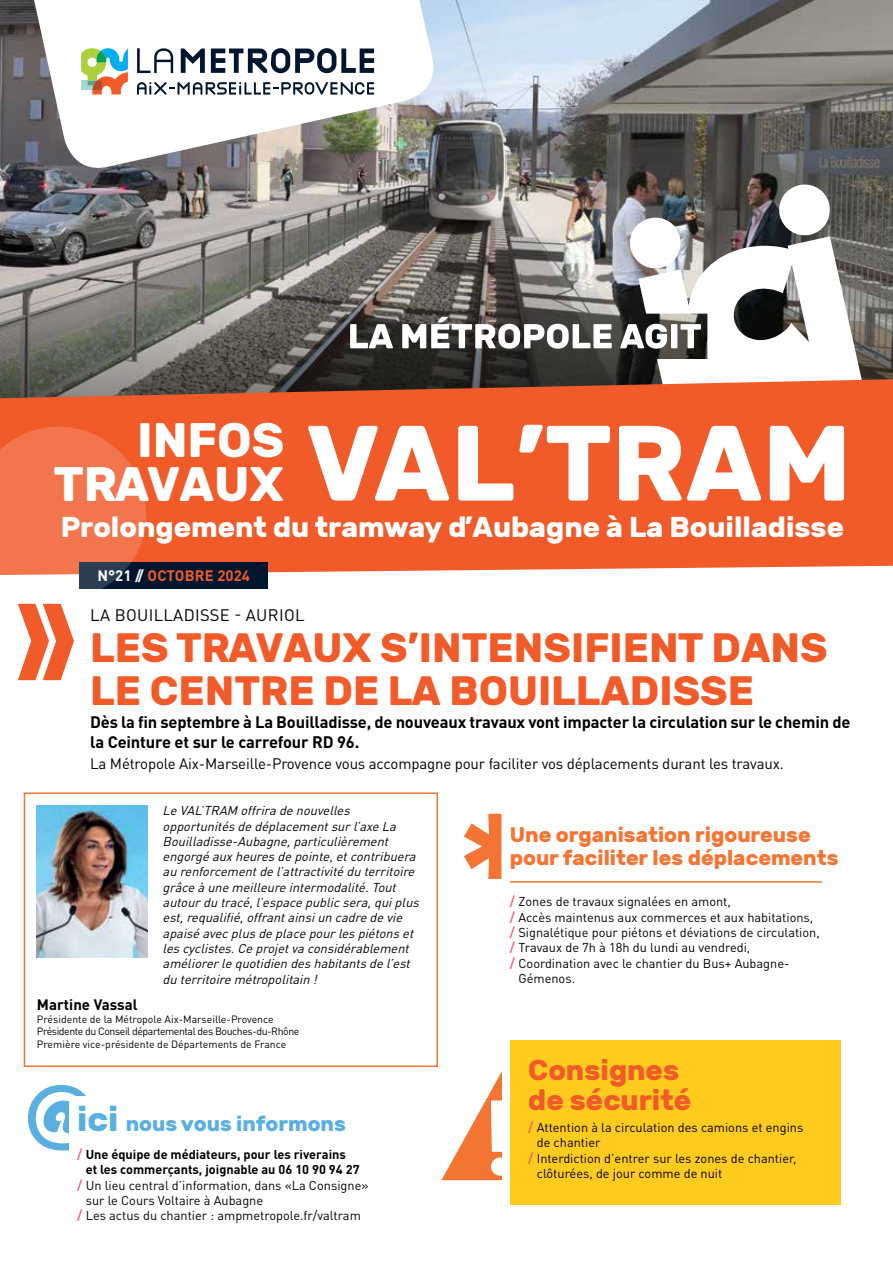
<style>
.page{position:relative;width:893px;height:1263px;background:#fff}
.page>*{position:absolute;margin:0;border:0;box-sizing:border-box;transform-origin:0 0}
.t1{font:700 48.15px/44px "Rubik";letter-spacing:-.005em;color:#fff;text-align:right}
.t2{font:700 40.8px/43px "Rubik";color:#f15a29}
.t3{font:700 28.65px "Rubik";color:#fff}
.t4{font:700 28.65px/30.6px "Rubik";color:#f15a29}
.t5{font:700 21px/22.5px "Rubik";color:#f47434}
.t6{font:700 21px "Rubik";color:#5aafe1}
.t7{font:700 16.5px/19.8px "DIN Pro";letter-spacing:-.01em;color:#000}
.t8{font:16.5px "DIN Pro";letter-spacing:.02em;color:#000}
.t9{font:15px "DIN Pro";letter-spacing:-.01em;color:#000}
.t10{font:700 15px "DIN Pro";color:#f15a29}
.t11{font:700 15px "DIN Pro";color:#000}
.t12{font:12.75px "DIN Pro";color:#000}
.t13{font:italic 12.75px/15.3px "DIN Pro";color:#000}
.t14{font:700 12.75px "DIN Pro";color:#000}
.t15{font:10.5px/12.6px "DIN Pro";letter-spacing:-.01em;color:#000}
.s1{color:#fff}
.s2{font-size:34.5px}
.s3{font-weight:500;font-size:13.5px;color:#f05667}
</style>
<div class="page">
<img style="left:0;top:0;width:893px;height:83px">
<img style="left:0;top:83px;width:893px;height:296px">
<svg style="left:350px;top:324px;width:43px;height:24px"></svg>
<svg style="left:402px;top:317px;width:210px;height:32px"></svg>
<svg style="left:620px;top:182px;width:249px;height:197px"></svg>
<svg style="left:27px;top:0;width:413px;height:175px"></svg>
<svg style="left:81px;top:48px;width:47px;height:46px"></svg>
<svg style="left:137px;top:48px;width:36px;height:25px"></svg>
<svg style="left:181px;top:49px;width:24px;height:24px"></svg>
<svg style="left:211px;top:48px;width:163px;height:25px"></svg>
<svg style="left:137px;top:82px;width:237px;height:13px"></svg>
<svg style="left:0;top:379px;width:893px;height:194px;background:#e45d30"></svg>
<div style="left:80px;top:562px;width:188px;height:26px;background:#00162e"></div>
<svg style="left:0;top:427px;width:146px;height:253px"></svg>
<svg style="left:308px;top:425px;width:536px;height:75px"></svg>
<svg style="left:464px;top:814px;width:37px;height:65px"></svg>
<hr style="left:510px;top:881px;width:312px;height:2px;background:#f47432">
<svg style="left:441px;top:1071px;width:61px;height:109px"></svg>
<div style="left:491px;top:1157px;width:18px;height:19px;background:#fff;border-radius:50%"></div>
<div style="left:510px;top:1040px;width:330px;height:165px;background:#ffcb1f"></div>
<img style="left:37px;top:805px;width:110px;height:152px">
<svg style="left:28px;top:1085px;width:57px;height:65px"></svg>
<div style="left:70px;top:1095px;width:299px;height:60px;background:#fff"></div>
<div style="left:24px;top:792px;width:414px;height:275px;border:2px solid #f47432"></div>
<h1 class="t1" style="left:54px;top:419px;width:232px">INFOS<br>TRAVAUX</h1>
<h3 class="t3" style="left:61px;top:510px;width:785px">Prolongement du tramway d’Aubagne à La Bouilladisse</h3>
<p class="t10" style="left:97px;top:565px;width:154px"><span class="s1">N°21 //</span> OCTOBRE 2024</p>
<p class="t8" style="left:90px;top:603px;width:216px">LA BOUILLADISSE - AURIOL</p>
<h2 class="t2" style="left:90px;top:628px;width:739px">LES TRAVAUX S’INTENSIFIENT DANS<br>LE CENTRE DE LA BOUILLADISSE</h2>
<p class="t7" style="left:90px;top:712px;width:762px">Dès la fin septembre à La Bouilladisse, de nouveaux travaux vont impacter la circulation sur le chemin de la Ceinture et sur le carrefour RD 96.</p>
<p class="t9" style="left:90px;top:753px;width:695px">La Métropole Aix-Marseille-Provence vous accompagne pour faciliter vos déplacements durant les travaux.</p>
<p class="t13" style="left:163px;top:802px;width:261px">LeVAL’TRAM offriradenouvelles opportunitésdedéplacementsurl’axeLa Bouilladisse-Aubagne,particulièrement engorgéauxheuresdepointe,etcontribuera au renforcementdel’attractivitédu territoire grâceàunemeilleureintermodalité.Tout autourdu tracé,l’espacepublicsera,quiplus est,requalifié,offrantainsiun cadredevie apaiséavecplusdeplacepourlespiétonset lescyclistes.Ceprojetvaconsidérablement améliorerlequotidien deshabitantsdel’est du territoiremétropolitain !</p>
<p class="t11" style="left:37px;top:994px;width:102px">Martine Vassal</p>
<p class="t15" style="left:37px;top:1012px;width:264px">Présidente de la Métropole Aix-Marseille-Provence<br>Présidente du Conseil départemental des Bouches-du-Rhône<br>Première vice-présidente de Départements de France</p>
<h3 class="t6" style="left:77px;top:1111px;width:270px"><span class="s2">ici</span> nous vous informons</h3>
<p class="t14" style="left:77px;top:1146px;width:270px"><span class="s3">/</span> Une équipe de médiateurs, pour les riverains</p>
<p class="t14" style="left:86px;top:1161px;width:275px">et les commerçants, joignable au 06 10 90 94 27</p>
<p class="t12" style="left:77px;top:1176px;width:293px"><span class="s3">/</span> Un lieu central d’information, dans «La Consigne»</p>
<p class="t12" style="left:86px;top:1191px;width:179px">sur le Cours Voltaire à Aubagne</p>
<p class="t12" style="left:77px;top:1207px;width:285px"><span class="s3">/</span> Les actus du chantier : ampmetropole.fr/valtram</p>
<h3 class="t5" style="left:510px;top:824px;width:330px">Une organisation rigoureuse pour faciliter les déplacements</h3>
<p class="t12" style="left:510px;top:893px;width:222px"><span class="s3">/</span> Zones de travaux signalées en amont,</p>
<p class="t12" style="left:510px;top:908px;width:305px"><span class="s3">/</span> Accès maintenus aux commerces et aux habitations,</p>
<p class="t12" style="left:510px;top:924px;width:311px"><span class="s3">/</span> Signalétique pour piétons et déviations de circulation,</p>
<p class="t12" style="left:510px;top:939px;width:242px"><span class="s3">/</span> Travaux de 7h à 18h du lundi au vendredi,</p>
<p class="t12" style="left:510px;top:954px;width:281px"><span class="s3">/</span> Coordination avec le chantier du Bus+ Aubagne-</p>
<p class="t12" style="left:518px;top:970px;width:58px">Gémenos.</p>
<h3 class="t4" style="left:528px;top:1055px;width:165px">Consignes de sécurité</h3>
<p class="t12" style="left:528px;top:1119px;width:277px"><span class="s3">/</span> Attention à la circulation des camions et engins</p>
<p class="t12" style="left:537px;top:1134px;width:65px">de chantier</p>
<p class="t12" style="left:528px;top:1149px;width:270px"><span class="s3">/</span> Interdiction d’entrer sur les zones de chantier,</p>
<p class="t12" style="left:537px;top:1164px;width:187px">clôturées, de jour comme de nuit</p>
</div>
